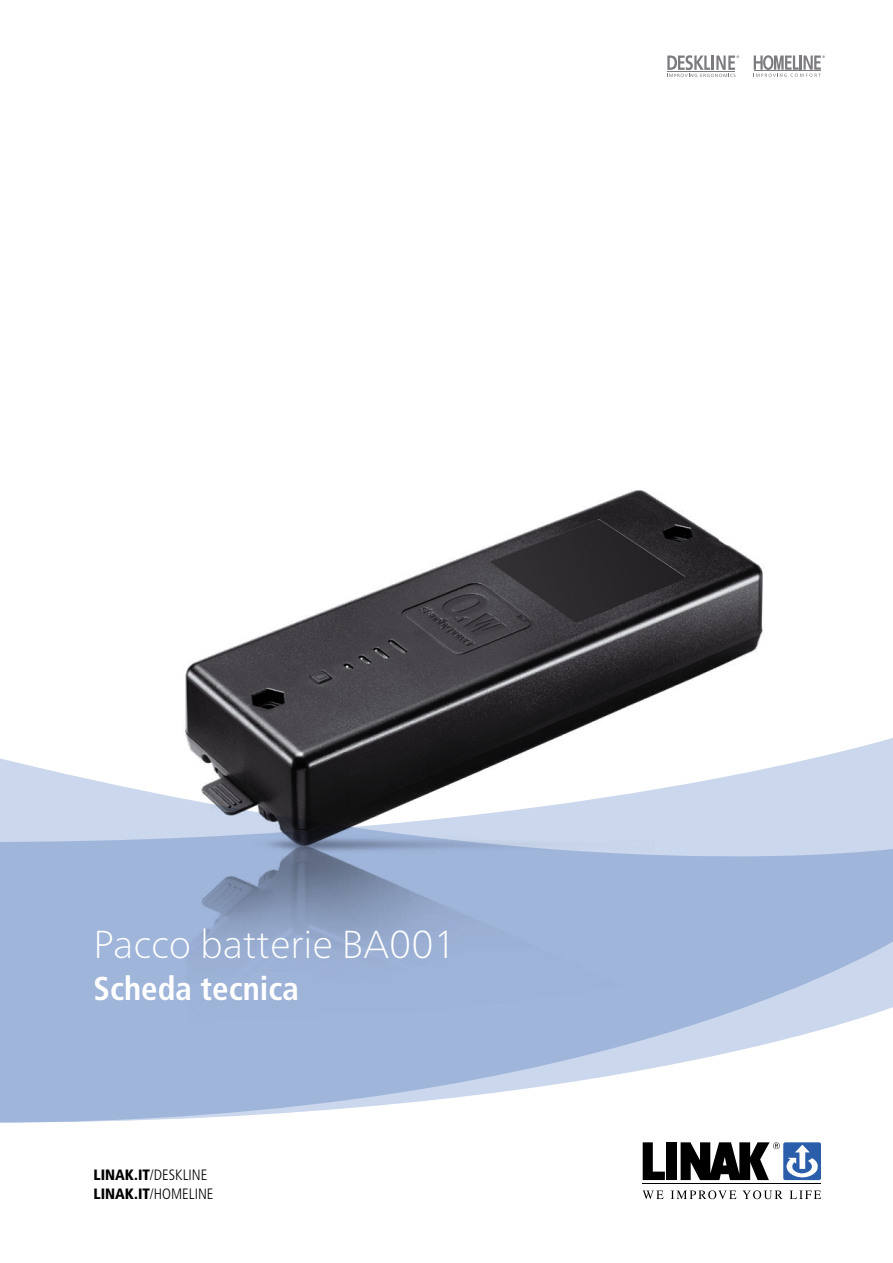
<style>
.page{position:relative;width:893px;height:1263px;background:#fff}
.page>*{position:absolute;margin:0;border:0;box-sizing:border-box;transform-origin:0 0}
.t1{font:100 39px "Frutiger Neue LT Pro";color:#fff}
.t2{font:700 condensed 33px "Frutiger LT Pro";color:#fff}
.t3{font:300 condensed 15px/19.5px "Frutiger LT Pro";color:#000}
.s1{font-weight:900}
</style>
<div class="page">
<svg style="left:643px;top:1142px;width:22px;height:38px"></svg>
<div style="left:667px;top:1142px;width:10px;height:38px;background:#000"></div>
<svg style="left:642px;top:1190px;width:21px;height:9px"></svg>
<svg style="left:671px;top:1190px;width:65px;height:9px"></svg>
<svg style="left:742px;top:1190px;width:41px;height:9px"></svg>
<svg style="left:790px;top:1190px;width:31px;height:9px"></svg>
<hr style="left:643px;top:1183px;width:178px;height:1px;background:#000">
<svg style="left:681px;top:1142px;width:140px;height:38px"></svg>
<img style="left:185px;top:490px;width:578px;height:244px">
<svg style="left:185px;top:734px;width:708px;height:21px"></svg>
<svg style="left:0;top:755px;width:893px;height:368px;fill:#a0b5da"></svg>
<svg style="left:667px;top:55px;width:72px;height:22px"></svg>
<svg style="left:754px;top:55px;width:71px;height:22px"></svg>
<hr style="left:754px;top:71px;width:67px;height:1px;background:#7d7b80">
<h1 class="t1" style="left:94px;top:921px;width:364px">Pacco batterie BA001</h1>
<h2 class="t2" style="left:94px;top:969px;width:207px">Scheda tecnica</h2>
<p class="t3" style="left:94px;top:1165px;width:122px"><span class="s1">LINAK.IT</span>/DESKLINE<br><span class="s1">LINAK.IT</span>/HOMELINE</p>
</div>
